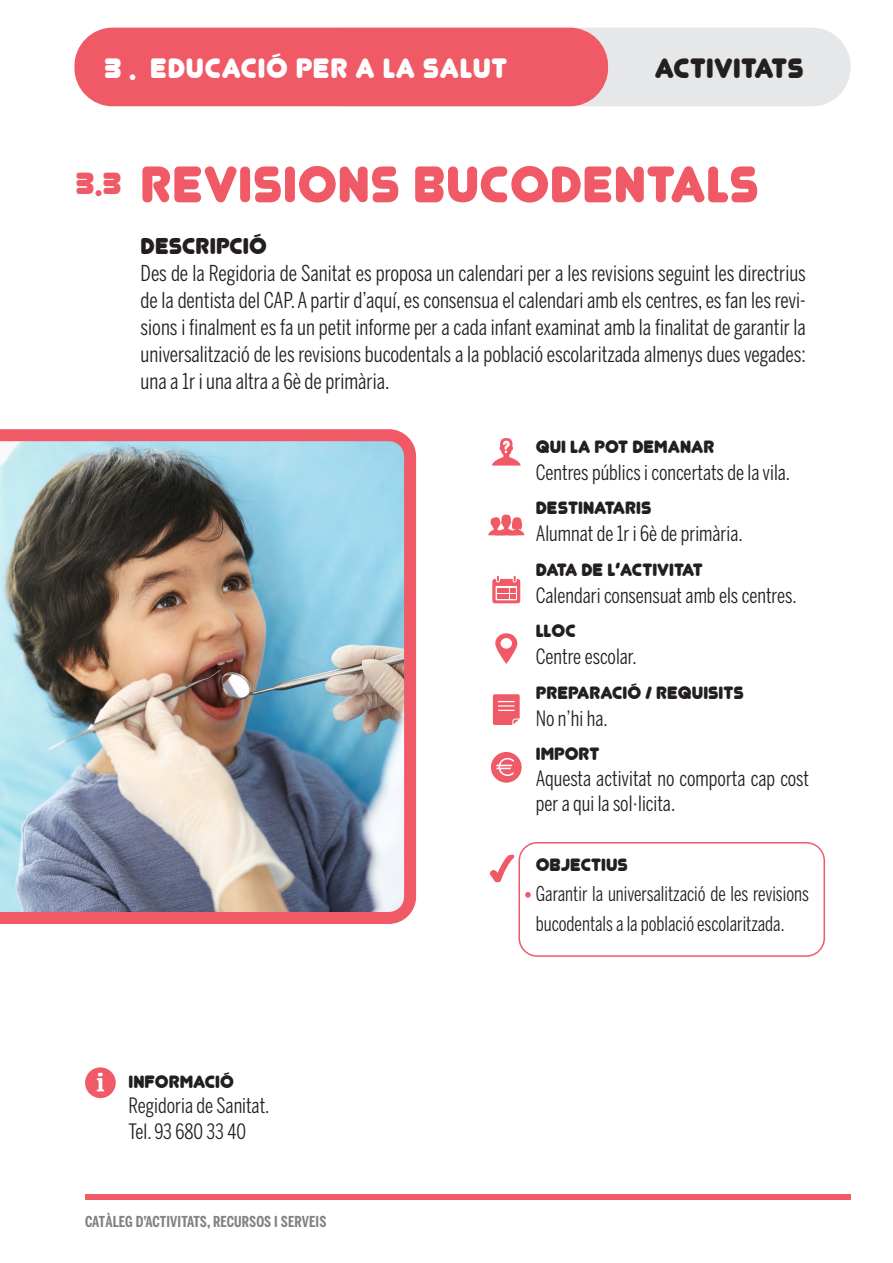
<style>
.page{position:relative;width:893px;height:1263px;background:#fff}
.page>*{position:absolute;margin:0;border:0;box-sizing:border-box;transform-origin:0 0}
.t1{font:60px "Junegull";letter-spacing:.01em;color:#f05a67}
.t2{font:36px "Junegull";color:#f05a67}
.t3{font:33px "Junegull";letter-spacing:.02em;color:#fff}
.t4{font:33px "Junegull";letter-spacing:.01em;color:#231f20}
.t5{font:27px "Junegull";color:#231f20}
.t6{font:21.75px/27px "Benton Sans Comp";color:#231f20;text-align:justify}
.t7{font:21px/25.5px "Benton Sans Comp";color:#231f20}
.t8{font:21px "Junegull";color:#231f20}
.t9{font:20.25px/30px "Benton Sans Comp";color:#231f20;scale:.96 1}
.t10{font:700 15px "Benton Sans Comp";letter-spacing:.01em;color:#808285}
</style>
<div class="page">
<div style="left:518px;top:842px;width:307px;height:115px;border:2px solid #f05a67;border-radius:18px"></div>
<div style="left:85px;top:1194px;width:765px;height:5px;background:#f05a67"></div>
<svg style="left:492px;top:438px;width:29px;height:28px"></svg>
<div style="left:491px;top:752px;width:31px;height:31px;background:#f05a67;border-radius:50%"></div>
<svg style="left:496px;top:758px;width:18px;height:18px"></svg>
<svg style="left:495px;top:633px;width:22px;height:31px"></svg>
<svg style="left:488px;top:514px;width:36px;height:21px"></svg>
<svg style="left:492px;top:576px;width:28px;height:27px"></svg>
<svg style="left:493px;top:694px;width:27px;height:31px"></svg>
<div style="left:85px;top:1067px;width:31px;height:31px;background:#f05a67;border-radius:50%"></div>
<svg style="left:97px;top:1073px;width:7px;height:18px"></svg>
<svg style="left:490px;top:855px;width:24px;height:27px"></svg>
<img style="left:0;top:429px;width:417px;height:495px">
<div style="left:308px;top:28px;width:542px;height:78px;background:#e6e7e9;border-radius:38px"></div>
<div style="left:74px;top:28px;width:534px;height:78px;background:#f05a67;border-radius:38px"></div>
<svg style="left:525px;top:892px;width:6px;height:6px"></svg>
<h3 class="t3" style="left:104px;top:52px;width:405px">3 . EDUCACIÓ PER A LA SALUT</h3>
<h3 class="t4" style="left:655px;top:52px;width:150px">ACTIVITATS</h3>
<h2 class="t2" style="left:75px;top:165px;width:48px">3.3</h2>
<h1 class="t1" style="left:140px;top:155px;width:620px">REVISIONS BUCODENTALS</h1>
<p class="t5" style="left:141px;top:233px;width:128px">DESCRIPCIÓ</p>
<p class="t6" style="left:141px;top:260px;width:667px">Des de la Regidoria de Sanitat es proposa un calendari per a les revisions seguint les directrius de la dentista del CAP. A partir d’aquí, es consensua el calendari amb els centres, es fan les revi&shy;sions i finalment es fa un petit informe per a cada infant examinat amb la finalitat de garantir la universalització de les revisions bucodentals a la població escolaritzada almenys dues vegades: una a 1r i una altra a 6è de primària.</p>
<p class="t8" style="left:536px;top:436px;width:180px">QUI LA POT DEMANAR</p>
<p class="t7" style="left:536px;top:459px;width:256px">Centres públics i concertats de la vila.</p>
<p class="t8" style="left:536px;top:498px;width:117px">DESTINATARIS</p>
<p class="t7" style="left:536px;top:521px;width:208px">Alumnat de 1r i 6è de primària.</p>
<p class="t8" style="left:536px;top:559px;width:168px">DATA DE L’ACTIVITAT</p>
<p class="t7" style="left:536px;top:582px;width:262px">Calendari consensuat amb els centres.</p>
<p class="t8" style="left:536px;top:621px;width:41px">LLOC</p>
<p class="t7" style="left:536px;top:644px;width:102px">Centre escolar.</p>
<p class="t8" style="left:536px;top:682px;width:210px">PREPARACIÓ / REQUISITS</p>
<p class="t7" style="left:536px;top:705px;width:73px">No n’hi ha.</p>
<p class="t8" style="left:536px;top:744px;width:65px">IMPORT</p>
<p class="t7" style="left:536px;top:765px;width:275px">Aquesta activitat no comporta cap cost per a qui la sol·licita.</p>
<p class="t8" style="left:536px;top:855px;width:94px">OBJECTIUS</p>
<p class="t9" style="left:536px;top:879px;width:286px">Garantir la universalització de les revisions bucodentals a la població escolaritzada.</p>
<p class="t8" style="left:129px;top:1071px;width:107px">INFORMACIÓ</p>
<p class="t7" style="left:129px;top:1093px;width:143px">Regidoria de Sanitat.<br>Tel. 93 680 33 40</p>
<p class="t10" style="left:85px;top:1213px;width:243px">CATÀLEG D’ACTIVITATS, RECURSOS I SERVEIS</p>
</div>
